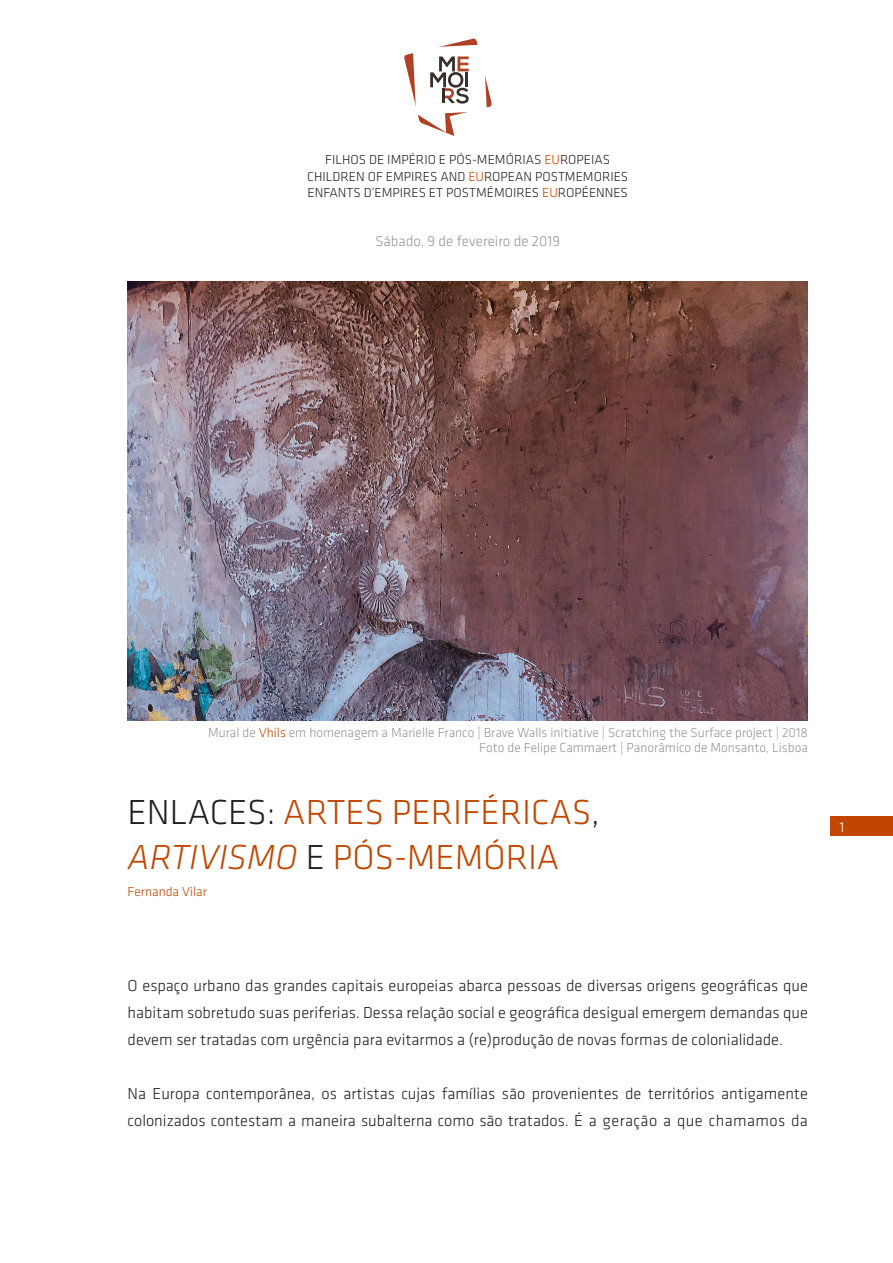
<style>
.page{position:relative;width:893px;height:1263px;background:#fff}
.page>*{position:absolute;margin:0;border:0;box-sizing:border-box;transform-origin:0 0}
.t1{font:300 36px/45px "Klavika";color:#c14600}
.t2{font:300 16.5px/27px "Klavika";color:#231f20;text-align:justify}
.t3{font:300 15px "Klavika";color:#939598}
.t4{font:300 15px "Klavika";color:#fff}
.t5{font:300 13.5px/15px "Klavika";color:#939598;text-align:right}
.t6{font:300 13.5px/16.5px "Klavika";color:#231f20;text-align:center}
.t7{font:300 13.5px "Klavika";color:#c14600}
.s1{color:#c14600}
.s2{color:#231f20}
.s3{font-style:italic}
</style>
<div class="page">
<div style="left:830px;top:817px;width:63px;height:19px;background:#c14600"></div>
<svg style="left:404px;top:38px;width:88px;height:98px"></svg>
<hr style="left:442px;top:88px;width:3px;height:15px;background:#382d2a">
<img style="left:128px;top:281px;width:680px;height:440px">
<p class="t6" style="left:307px;top:152px;width:322px">FILHOS DE IMPÉRIO E PÓS-MEMÓRIAS <span class="s1">EU</span>ROPEIAS<br>CHILDREN OF EMPIRES AND <span class="s1">EU</span>ROPEAN POSTMEMORIES<br>ENFANTS D’EMPIRES ET POSTMÉMOIRES <span class="s1">EU</span>ROPÉENNES</p>
<p class="t3" style="left:375px;top:233px;width:186px">Sábado, 9 de fevereiro de 2019</p>
<p class="t5" style="left:208px;top:726px;width:601px">Mural de <span class="s1">Vhils</span> em homenagem a Marielle Franco | Brave Walls initiative | Scratching the Surface project | 2018<br>Foto de Felipe Cammaert | Panorâmico de Monsanto, Lisboa</p>
<h1 class="t1" style="left:128px;top:790px;width:474px"><span class="s2">ENLACES:</span> ARTES PERIFÉRICAS<span class="s2">,<br></span><span class="s3">ARTIVISMO</span> <span class="s2">E</span> PÓS-MEMÓRIA</h1>
<p class="t7" style="left:128px;top:884px;width:81px">Fernanda Vilar</p>
<p class="t4" style="left:840px;top:819px;width:6px">1</p>
<p class="t2" style="left:128px;top:972px;width:682px">O espaço urbano das grandes capitais europeias abarca pessoas de diversas origens geográficas que habitam sobretudo suas periferias. Dessa relação social e geográfica desigual emergem demandas que devem ser tratadas com urgência para evitarmos a (re)produção de novas formas de colonialidade.</p>
<p class="t2" style="left:128px;top:1080px;width:682px">Na Europa contemporânea, os artistas cujas famílias são provenientes de territórios antigamente colonizados contestam a maneira subalterna como são tratados. É a geração a que chamamos da</p>
</div>
